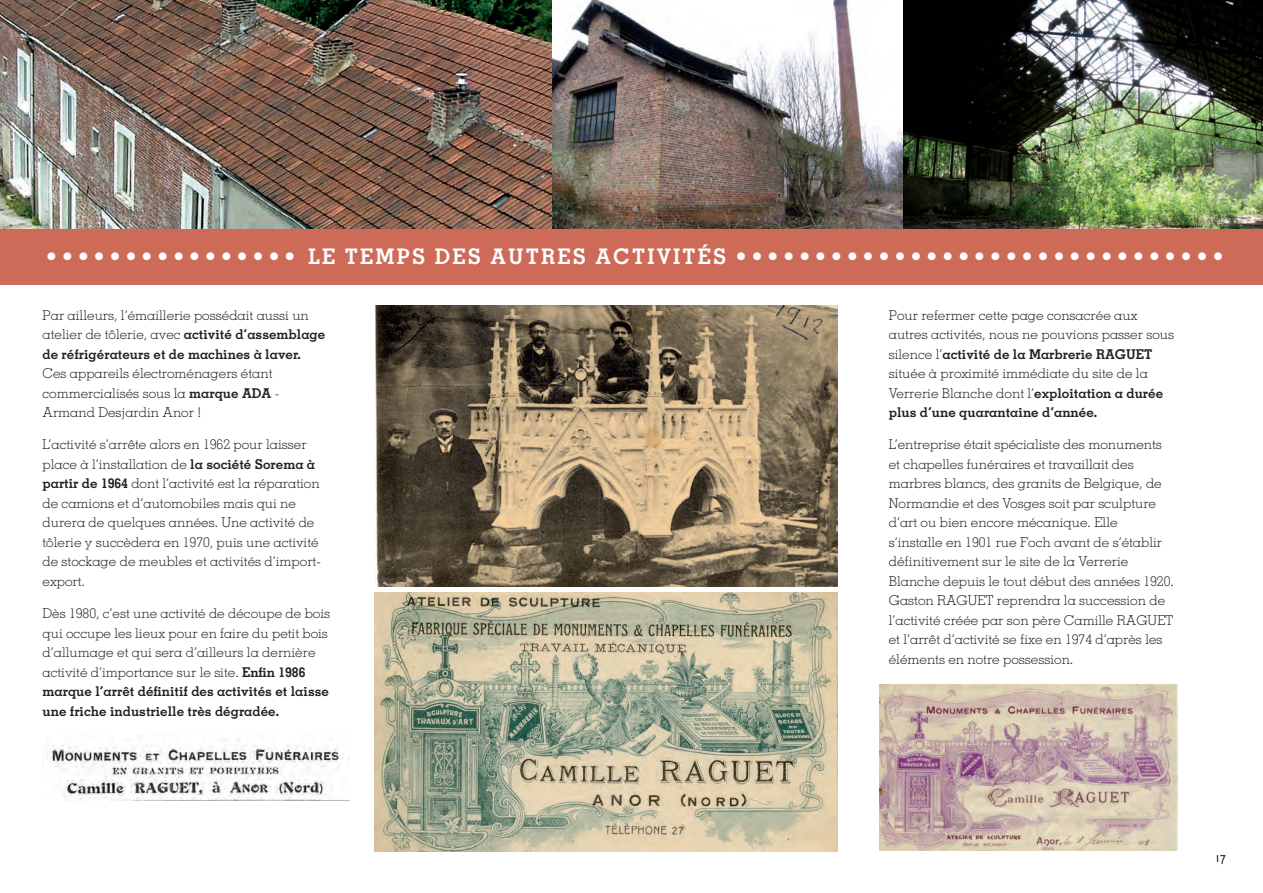
<style>
.page{position:relative;width:1263px;height:893px;background:#fff}
.page>*{position:absolute;margin:0;border:0;box-sizing:border-box;transform-origin:0 0}
.t1{font:700 21.45px "Memphis";letter-spacing:.1em;color:#fff}
.t2{font:300 15px "Triplex";color:#231f20}
.t3{font:300 13.5px/19.5px "Memphis";color:#231f20}
.s1{font-weight:700}
</style>
<div class="page">
<img style="left:902px;top:0;width:361px;height:230px">
<img style="left:0;top:0;width:902px;height:230px">
<div style="left:0;top:230px;width:1263px;height:55px;background:#cd6b58"></div>
<img style="left:375px;top:305px;width:463px;height:281px">
<img style="left:375px;top:592px;width:463px;height:260px">
<img style="left:879px;top:684px;width:299px;height:166px">
<img style="left:47px;top:739px;width:302px;height:61px">
<p class="t1" style="left:46px;top:243px;width:1179px">•••••••••••••••• LE TEMPS DES AUTRES ACTIVITÉS •••••••••••••••••••••••••••••••</p>
<p class="t3" style="left:43px;top:305px;width:284px">Par ailleurs, l’émaillerie possédait aussi un atelier de tôlerie, avec <span class="s1">activité d’assemblage de réfrigérateurs et de machines à laver.<br></span>Ces appareils électroménagers étant commercialisés sous la <span class="s1">marque ADA</span> - Armand Desjardin Anor !</p>
<p class="t3" style="left:43px;top:435px;width:280px">L’activité s’arrête alors en 1962 pour laisser place à l’installation de <span class="s1">la société Sorema à partir de 1964</span> dont l’activité est la réparation de camions et d’automobiles mais qui ne durera de quelques années. Une activité de tôlerie y succèdera en 1970, puis une activité de stockage de meubles et activités d’import&shy;export.</p>
<p class="t3" style="left:43px;top:604px;width:289px">Dès 1980, c’est une activité de découpe de bois qui occupe les lieux pour en faire du petit bois d’allumage et qui sera d’ailleurs la dernière activité d’importance sur le site. <span class="s1">Enfin 1986 marque l’arrêt définitif des activités et laisse une friche industrielle très dégradée.</span></p>
<p class="t3" style="left:889px;top:305px;width:287px">Pour refermer cette page consacrée aux autres activités, nous ne pouvions passer sous silence l’<span class="s1">activité de la Marbrerie RAGUET </span>située à proximité immédiate du site de la Verrerie Blanche dont l’<span class="s1">exploitation a durée plus d’une quarantaine d’année.</span></p>
<p class="t3" style="left:889px;top:435px;width:287px">L’entreprise était spécialiste des monuments et chapelles funéraires et travaillait des marbres blancs, des granits de Belgique, de Normandie et des Vosges soit par sculpture d’art ou bien encore mécanique. Elle s’installe en 1901 rue Foch avant de s’établir définitivement sur le site de la Verrerie Blanche depuis le tout début des années 1920.<br>Gaston RAGUET reprendra la succession de l’activité créée par son père Camille RAGUET et l’arrêt d’activité se fixe en 1974 d’après les éléments en notre possession.</p>
<p class="t2" style="left:1216px;top:849px;width:12px">17</p>
</div>
